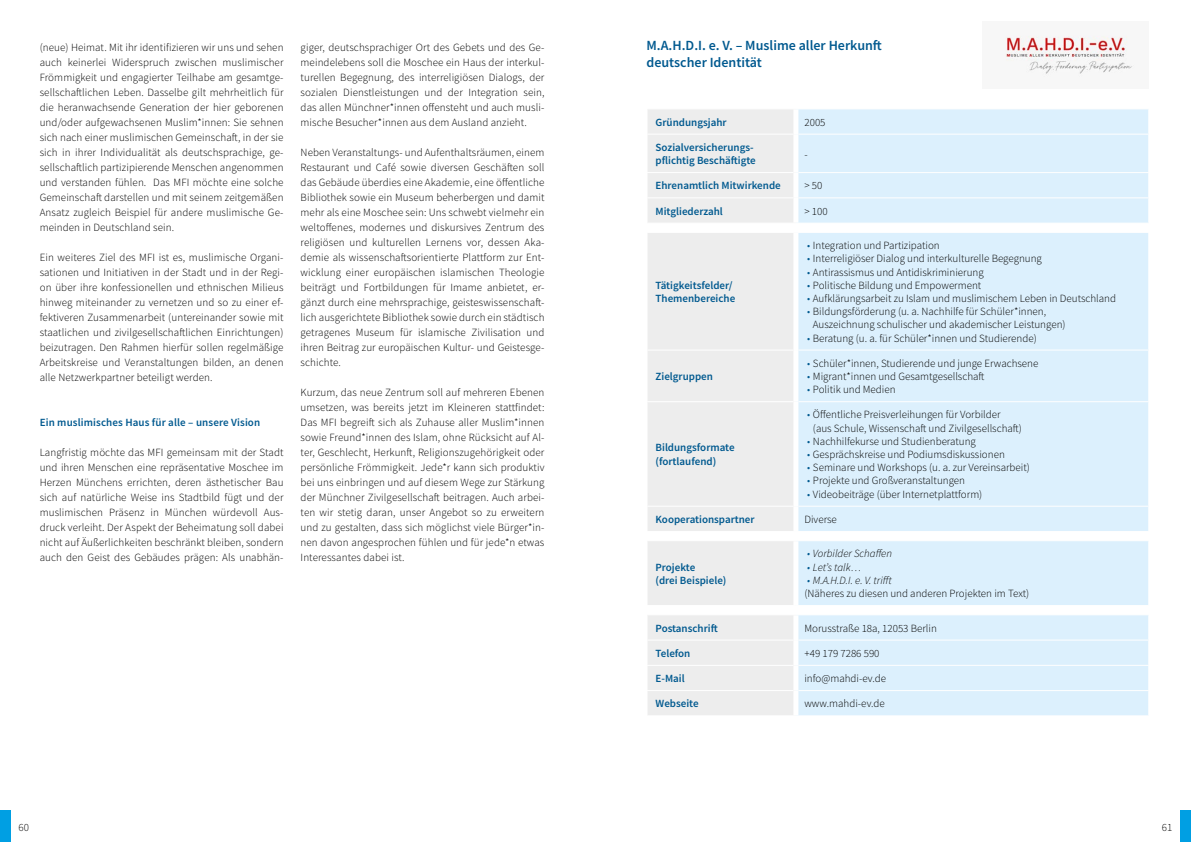
<style>
.page{position:relative;width:1191px;height:842px;background:#fff}
.page>*{position:absolute;margin:0;border:0;box-sizing:border-box;transform-origin:0 0}
.t1{font:600 14px/16.8px "Source Sans Pro";color:#00598f}
.t2{font:300 11px/15px "Source Sans Pro";color:#000;text-align:justify}
.t3{font:600 11px/13.2px "Source Sans Pro";color:#00598f}
.t4{font:italic 300 11px "Source Sans Pro";color:#000}
.s1{color:#00598f}
.s2{font-style:italic;color:#00598f}
.s3{font-style:italic}
</style>
<div class="page">
<div style="left:0;top:810px;width:11px;height:32px;background:#009fe3"></div>
<div style="left:1180px;top:810px;width:11px;height:32px;background:#009fe3"></div>
<div style="left:648px;top:109px;width:145px;height:606px;background:#ededed"></div>
<div style="left:798px;top:109px;width:350px;height:606px;background:#dcf0fd"></div>
<hr style="left:646px;top:134px;width:147px;height:1px;background:#fff">
<hr style="left:798px;top:134px;width:351px;height:1px;background:#fff">
<hr style="left:646px;top:172px;width:147px;height:1px;background:#fff">
<hr style="left:798px;top:172px;width:351px;height:1px;background:#fff">
<hr style="left:646px;top:197px;width:147px;height:1px;background:#fff">
<hr style="left:798px;top:197px;width:351px;height:1px;background:#fff">
<hr style="left:646px;top:350px;width:147px;height:1px;background:#fff">
<hr style="left:798px;top:350px;width:351px;height:1px;background:#fff">
<hr style="left:646px;top:401px;width:147px;height:1px;background:#fff">
<hr style="left:798px;top:401px;width:351px;height:1px;background:#fff">
<hr style="left:646px;top:506px;width:147px;height:1px;background:#fff">
<hr style="left:798px;top:506px;width:351px;height:1px;background:#fff">
<hr style="left:646px;top:640px;width:147px;height:1px;background:#fff">
<hr style="left:798px;top:640px;width:351px;height:1px;background:#fff">
<hr style="left:646px;top:665px;width:147px;height:1px;background:#fff">
<hr style="left:798px;top:665px;width:351px;height:1px;background:#fff">
<hr style="left:646px;top:690px;width:147px;height:1px;background:#fff">
<hr style="left:798px;top:690px;width:351px;height:1px;background:#fff">
<hr style="left:646px;top:223px;width:150px;height:1px;background:#fff">
<hr style="left:796px;top:223px;width:353px;height:1px;background:#fff">
<hr style="left:646px;top:232px;width:150px;height:1px;background:#fff">
<hr style="left:796px;top:232px;width:353px;height:1px;background:#fff">
<hr style="left:646px;top:531px;width:150px;height:1px;background:#fff">
<hr style="left:796px;top:531px;width:353px;height:1px;background:#fff">
<hr style="left:646px;top:540px;width:150px;height:1px;background:#fff">
<hr style="left:796px;top:540px;width:353px;height:1px;background:#fff">
<hr style="left:646px;top:605px;width:150px;height:1px;background:#fff">
<hr style="left:796px;top:605px;width:353px;height:1px;background:#fff">
<hr style="left:646px;top:614px;width:150px;height:1px;background:#fff">
<hr style="left:796px;top:614px;width:353px;height:1px;background:#fff">
<img style="left:1006px;top:36px;width:128px;height:41px">
<p class="t2" style="left:40px;top:40px;width:245px">(neue) Heimat. Mit ihr identifizieren wir uns und sehen auch keinerlei Widerspruch zwischen muslimischer Frömmigkeit und engagierter Teilhabe am gesamtge&shy;sellschaftlichen Leben. Dasselbe gilt mehrheitlich für die heranwachsende Generation der hier geborenen und/oder aufgewachsenen Muslim*innen: Sie sehnen sich nach einer muslimischen Gemeinschaft, in der sie sich in ihrer Individualität als deutschsprachige, ge&shy;sellschaftlich partizipierende Menschen angenommen und verstanden fühlen. Das MFI möchte eine solche Gemeinschaft darstellen und mit seinem zeitgemäßen Ansatz zugleich Beispiel für andere muslimische Ge&shy;meinden in Deutschland sein.</p>
<p class="t2" style="left:40px;top:250px;width:245px">Ein weiteres Ziel des MFI ist es, muslimische Organi&shy;sationen und Initiativen in der Stadt und in der Regi&shy;on über ihre konfessionellen und ethnischen Milieus hinweg miteinander zu vernetzen und so zu einer ef&shy;fektiveren Zusammenarbeit (untereinander sowie mit staatlichen und zivilgesellschaftlichen Einrichtungen) beizutragen. Den Rahmen hierfür sollen regelmäßige Arbeitskreise und Veranstaltungen bilden, an denen alle Netzwerkpartner beteiligt werden.</p>
<p class="t3" style="left:40px;top:416px;width:222px">Ein muslimisches Haus für alle – unsere Vision</p>
<p class="t2" style="left:40px;top:445px;width:245px">Langfristig möchte das MFI gemeinsam mit der Stadt und ihren Menschen eine repräsentative Moschee im Herzen Münchens errichten, deren ästhetischer Bau sich auf natürliche Weise ins Stadtbild fügt und der muslimischen Präsenz in München würdevoll Aus&shy;druck verleiht. Der Aspekt der Beheimatung soll dabei nicht auf Äußerlichkeiten beschränkt bleiben, sondern auch den Geist des Gebäudes prägen: Als unabhän-</p>
<p class="t2" style="left:300px;top:40px;width:245px">giger, deutschsprachiger Ort des Gebets und des Ge&shy;meindelebens soll die Moschee ein Haus der interkul&shy;turellen Begegnung, des interreligiösen Dialogs, der sozialen Dienstleistungen und der Integration sein, das allen Münchner*innen offensteht und auch musli&shy;mische Besucher*innen aus dem Ausland anzieht.</p>
<p class="t2" style="left:300px;top:145px;width:245px">Neben Veranstaltungs- und Aufenthaltsräumen, einem Restaurant und Café sowie diversen Geschäften soll das Gebäude überdies eine Akademie, eine öffentliche Bibliothek sowie ein Museum beherbergen und damit mehr als eine Moschee sein: Uns schwebt vielmehr ein weltoffenes, modernes und diskursives Zentrum des religiösen und kulturellen Lernens vor, dessen Aka&shy;demie als wissenschaftsorientierte Plattform zur Ent&shy;wicklung einer europäischen islamischen Theologie beiträgt und Fortbildungen für Imame anbietet, er&shy;gänzt durch eine mehrsprachige, geisteswissenschaft&shy;lich ausgerichtete Bibliothek sowie durch ein städtisch getragenes Museum für islamische Zivilisation und ihren Beitrag zur europäischen Kultur- und Geistesge&shy;schichte.</p>
<p class="t2" style="left:300px;top:385px;width:245px">Kurzum, das neue Zentrum soll auf mehreren Ebenen umsetzen, was bereits jetzt im Kleineren stattfindet:<br>Das MFI begreift sich als Zuhause aller Muslim*innen sowie Freund*innen des Islam, ohne Rücksicht auf Al&shy;ter, Geschlecht, Herkunft, Religionszugehörigkeit oder persönliche Frömmigkeit. Jede*r kann sich produktiv bei uns einbringen und auf diesem Wege zur Stärkung der Münchner Zivilgesellschaft beitragen. Auch arbei&shy;ten wir stetig daran, unser Angebot so zu erweitern und zu gestalten, dass sich möglichst viele Bürger*in&shy;nen davon angesprochen fühlen und für jede*n etwas Interessantes dabei ist.</p>
<p class="t1" style="left:646px;top:37px;width:237px">M.A.H.D.I. e. V. – Muslime aller Herkunft deutscher Identität</p>
<p class="t3" style="left:655px;top:115px;width:73px">Gründungsjahr</p>
<p class="t2" style="left:804px;top:114px;width:23px">2005</p>
<p class="t3" style="left:655px;top:141px;width:102px">Sozialversicherungs&shy;pflichtig Beschäftigte</p>
<p class="t3" style="left:655px;top:179px;width:127px">Ehrenamtlich Mitwirkende</p>
<p class="t2" style="left:804px;top:178px;width:20px">&gt; 50</p>
<p class="t3" style="left:655px;top:204px;width:69px">Mitgliederzahl</p>
<p class="t2" style="left:804px;top:203px;width:25px">&gt; 100</p>
<p class="t3" style="left:655px;top:278px;width:81px">Tätigkeitsfelder/<br>Themenbereiche</p>
<p class="t3" style="left:655px;top:370px;width:59px">Zielgruppen</p>
<p class="t3" style="left:655px;top:441px;width:81px">Bildungsformate (fortlaufend)</p>
<p class="t2" style="left:807px;top:238px;width:134px"><span class="s1">•</span> Integration und Partizipation</p>
<p class="t2" style="left:807px;top:251px;width:236px"><span class="s1">•</span> Interreligiöser Dialog und interkulturelle Begegnung</p>
<p class="t2" style="left:807px;top:264px;width:178px"><span class="s1">•</span> Antirassismus und Antidiskriminierung</p>
<p class="t2" style="left:807px;top:278px;width:175px"><span class="s1">•</span> Politische Bildung und Empowerment</p>
<p class="t2" style="left:807px;top:291px;width:310px"><span class="s1">•</span> Aufklärungsarbeit zu Islam und muslimischem Leben in Deutschland</p>
<p class="t2" style="left:813px;top:305px;width:254px;line-height:13.2px;text-indent:-6px"><span class="s1">•</span> Bildungsförderung (u. a. Nachhilfe für Schüler*innen,<br>Auszeichnung schulischer und akademischer Leistungen)</p>
<p class="t2" style="left:807px;top:330px;width:231px"><span class="s1">•</span> Beratung (u. a. für Schüler*innen und Studierende)</p>
<p class="t2" style="left:807px;top:356px;width:233px"><span class="s1">•</span> Schüler*innen, Studierende und junge Erwachsene</p>
<p class="t2" style="left:807px;top:369px;width:179px"><span class="s1">•</span> Migrant*innen und Gesamtgesellschaft</p>
<p class="t2" style="left:807px;top:382px;width:90px"><span class="s1">•</span> Politik und Medien</p>
<p class="t2" style="left:813px;top:408px;width:210px;line-height:13.2px;text-indent:-6px"><span class="s1">•</span> Öffentliche Preisverleihungen für Vorbilder (aus Schule, Wissenschaft und Zivilgesellschaft)</p>
<p class="t2" style="left:807px;top:434px;width:170px"><span class="s1">•</span> Nachhilfekurse und Studienberatung</p>
<p class="t2" style="left:807px;top:447px;width:199px"><span class="s1">•</span> Gesprächskreise und Podiumsdiskussionen</p>
<p class="t2" style="left:807px;top:460px;width:224px"><span class="s1">•</span> Seminare und Workshops (u. a. zur Vereinsarbeit)</p>
<p class="t2" style="left:807px;top:473px;width:159px"><span class="s1">•</span> Projekte und Großveranstaltungen</p>
<p class="t2" style="left:807px;top:486px;width:177px"><span class="s1">•</span> Videobeiträge (über Internetplattform)</p>
<p class="t3" style="left:655px;top:513px;width:101px">Kooperationspartner</p>
<p class="t2" style="left:804px;top:512px;width:34px">Diverse</p>
<p class="t3" style="left:655px;top:560px;width:72px">Projekte<br>(drei Beispiele)</p>
<p class="t4" style="left:807px;top:547px;width:86px"><span class="s1">•</span> Vorbilder Schaffen</p>
<p class="t4" style="left:807px;top:560px;width:56px"><span class="s1">•</span> Let’s talk…</p>
<p class="t2" style="left:804px;top:574px;width:226px;line-height:13.2px"><span class="s2">•</span> <span class="s3">M.A.H.D.I. e. V. trifft<br></span>(Näheres zu diesen und anderen Projekten im Text)</p>
<p class="t3" style="left:655px;top:621px;width:64px">Postanschrift</p>
<p class="t2" style="left:804px;top:620px;width:134px">Morusstraße 18a, 12053 Berlin</p>
<p class="t3" style="left:655px;top:646px;width:36px">Telefon</p>
<p class="t2" style="left:804px;top:646px;width:77px">+49 179 7286 590</p>
<p class="t3" style="left:655px;top:672px;width:31px">E-Mail</p>
<p class="t2" style="left:804px;top:671px;width:83px">info@mahdi-ev.de</p>
<p class="t3" style="left:655px;top:697px;width:45px">Webseite</p>
<p class="t2" style="left:804px;top:696px;width:82px">www.mahdi-ev.de</p>
<p class="t2" style="left:18px;top:820px;width:12px">60</p>
<p class="t2" style="left:1161px;top:820px;width:12px">61</p>
</div>
